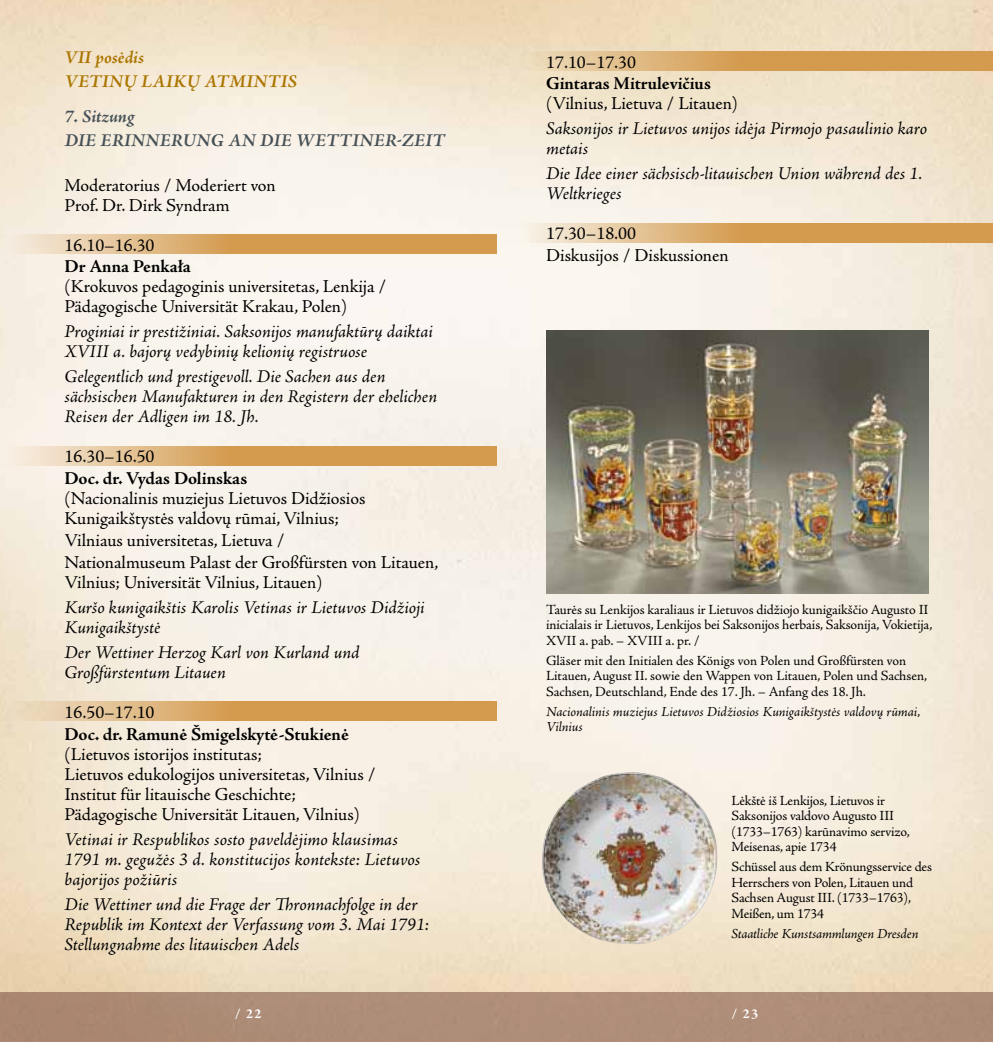
<style>
.page{position:relative;width:993px;height:1042px;background:#fff}
.page>*{position:absolute;margin:0;border:0;box-sizing:border-box;transform-origin:0 0}
.t1{font:italic 18.2px/19.9px "Adobe Jenson Pro";letter-spacing:-.005em;color:#000}
.t2{font:18.2px/19.9px "Adobe Jenson Pro";color:#000}
.t3{font:700 18.2px "Adobe Jenson Pro";letter-spacing:-.005em;color:#000}
.t4{font:italic 700 18.2px/24.5px "Adobe Jenson Pro";letter-spacing:.015em;color:#475258}
.t5{font:italic 700 18.2px/24.5px "Adobe Jenson Pro";letter-spacing:.015em;color:#aa7600}
.t6{font:14px/15.4px "Adobe Jenson Pro";letter-spacing:-.005em;color:#000}
.t7{font:italic 14px/15.4px "Adobe Jenson Pro";letter-spacing:-.005em;color:#000}
.t8{font:700 14px "Garamond Premr Pro";color:#fff}
</style>
<div class="page">
<img style="left:0;top:0;width:992px;height:992px">
<div style="left:0;top:992px;width:496px;height:50px;background:#ad8c77"></div>
<div style="left:496px;top:992px;width:496px;height:50px;background:#ae8d79"></div>
<img style="left:542px;top:772px;width:175px;height:172px">
<img style="left:546px;top:330px;width:382px;height:263px">
<svg style="left:0;top:234px;width:496px;height:20px;background:#dcaf73"></svg>
<svg style="left:0;top:446px;width:496px;height:20px;background:#dcaf73"></svg>
<svg style="left:0;top:701px;width:496px;height:20px;background:#daac6e"></svg>
<svg style="left:496px;top:51px;width:496px;height:20px;background:#daad6e"></svg>
<svg style="left:496px;top:223px;width:496px;height:20px;background:#ddb379"></svg>
<p class="t5" style="left:64px;top:46px;width:234px">VII POSĖDIS<br>VETINŲ LAIK Ų ATMINTIS</p>
<p class="t4" style="left:64px;top:105px;width:372px">7. SITZUNG<br>DIE ERINNER UNG A N DIE WETTINER-ZEIT</p>
<p class="t2" style="left:65px;top:175px;width:213px">Moderatorius / Moderiert von<br>Prof. Dr. Dirk Syndram</p>
<p class="t2" style="left:65px;top:235px;width:91px">16.10–16.30</p>
<p class="t3" style="left:65px;top:256px;width:128px">Dr Anna Penkała</p>
<p class="t2" style="left:65px;top:277px;width:323px">(Krokuvos pedagoginis universitetas, Lenkija /<br>Pädagogische Universität Krakau, Polen)</p>
<p class="t1" style="left:65px;top:323px;width:369px">Proginiai ir prestižiniai. Saksonijos manufaktūrų daiktai<br>XVIII a. bajorų vedybinių kelionių registruose</p>
<p class="t1" style="left:65px;top:368px;width:374px">Gelegentlich und prestigevoll. Die Sachen aus den sächsischen Manufakturen in den Registern der ehelichen<br>Reisen der Adligen im 18. Jh.</p>
<p class="t2" style="left:65px;top:447px;width:91px">16.30–16.50</p>
<p class="t3" style="left:65px;top:468px;width:184px">Doc. dr. Vydas Dolinskas</p>
<p class="t2" style="left:65px;top:489px;width:302px">(Nacionalinis muziejus Lietuvos Didžiosios<br>Kunigaikštystės valdovų rūmai, Vilnius;</p>
<p class="t2" style="left:65px;top:529px;width:375px;line-height:22.1px">Vilniaus universitetas, Lietuva /<br>Nationalmuseum Palast der Großfürsten von Litauen,</p>
<p class="t2" style="left:65px;top:573px;width:259px">Vilnius; Universität Vilnius, Litauen)</p>
<p class="t1" style="left:65px;top:598px;width:361px">Kuršo kunigaikštis Karolis Vetinas ir Lietuvos Didžioji<br>Kunigaikštystė</p>
<p class="t1" style="left:65px;top:643px;width:296px">Der Wettiner Herzog Karl von Kurland und<br>Großfürstentum Litauen</p>
<p class="t2" style="left:65px;top:703px;width:91px">16.50–17.10</p>
<p class="t3" style="left:65px;top:723px;width:286px">Doc. dr. Ramunė Šmigelskytė-Stukienė</p>
<p class="t2" style="left:65px;top:744px;width:312px">(Lietuvos istorijos institutas;<br>Lietuvos edukologijos universitetas, Vilnius / Institut für litauische Geschichte; Pädagogische Universität Litauen, Vilnius)</p>
<p class="t1" style="left:65px;top:830px;width:357px">Vetinai ir Respublikos sosto paveldėjimo klausimas<br>1791 m. gegužės 3 d. konstitucijos kontekste: Lietuvos bajorijos požiūris</p>
<p class="t1" style="left:65px;top:895px;width:366px">Die Wettiner und die Frage der Thronnachfolge in der<br>Republik im Kontext der Verfassung vom 3. Mai 1791:<br>Stellungnahme des litauischen Adels</p>
<p class="t2" style="left:546px;top:52px;width:91px">17.10–17.30</p>
<p class="t3" style="left:546px;top:73px;width:166px">Gintaras Mitrulevičius</p>
<p class="t2" style="left:546px;top:94px;width:193px">(Vilnius, Lietuva / Litauen)</p>
<p class="t1" style="left:546px;top:120px;width:382px">Saksonijos ir Lietuvos unijos idėja Pirmojo pasaulinio karo metais</p>
<p class="t1" style="left:546px;top:165px;width:377px">Die Idee einer sächsisch-litauischen Union während des 1.<br>Weltkrieges</p>
<p class="t2" style="left:546px;top:223px;width:184px;line-height:21.5px">17.30–18.00<br>Diskusijos / Diskussionen</p>
<p class="t6" style="left:546px;top:602px;width:388px">Taurės su Lenkijos karaliaus ir Lietuvos didžiojo kunigaikščio Augusto II inicialais ir Lietuvos, Lenkijos bei Saksonijos herbais, Saksonija, Vokietija,<br>XVII a. pab. – XVIII a. pr. /</p>
<p class="t6" style="left:546px;top:653px;width:382px">Gläser mit den Initialen des Königs von Polen und Großfürsten von<br>Litauen, August II. sowie den Wappen von Litauen, Polen und Sachsen,<br>Sachsen, Deutschland, Ende des 17. Jh. – Anfang des 18. Jh.</p>
<p class="t7" style="left:546px;top:705px;width:375px">Nacionalinis muziejus Lietuvos Didžiosios Kunigaikštystės valdovų rūmai,<br>Vilnius</p>
<p class="t6" style="left:731px;top:793px;width:180px">Lėkštė iš Lenkijos, Lietuvos ir<br>Saksonijos valdovo Augusto III (1733–1763) karūnavimo servizo,<br>Meisenas, apie 1734</p>
<p class="t6" style="left:731px;top:859px;width:202px">Schüssel aus dem Krönungsservice des<br>Herrschers von Polen, Litauen und<br>Sachsen August III. (1733–1763),<br>Meißen, um 1734</p>
<p class="t7" style="left:731px;top:926px;width:188px">Staatliche Kunstsammlungen Dresden</p>
<p class="t8" style="left:235px;top:1005px;width:28px">/ 22</p>
<p class="t8" style="left:731px;top:1005px;width:28px">/ 23</p>
</div>
